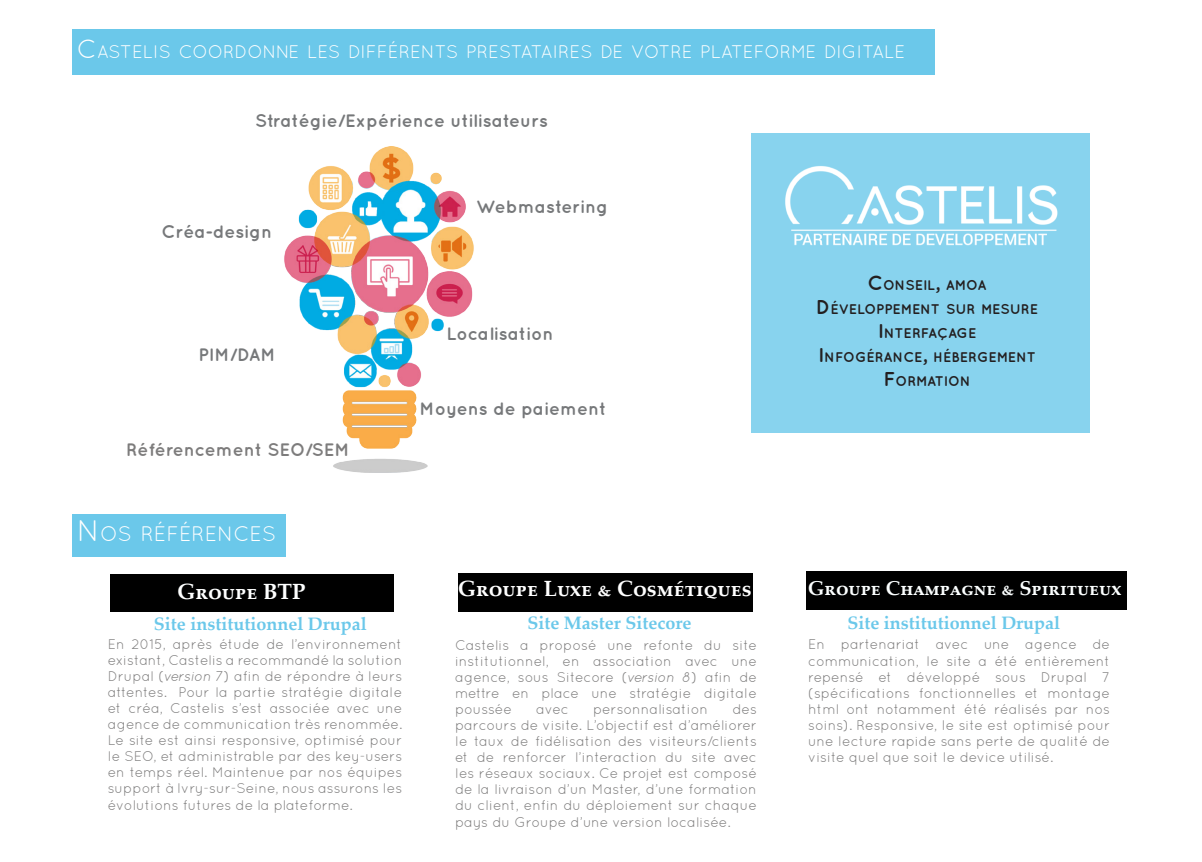
<style>
.page{position:relative;width:1202px;height:862px;background:#fff}
.page>*{position:absolute;margin:0;border:0;box-sizing:border-box;transform-origin:0 0}
.t1{font:700 22px "Palatino Linotype";color:#fff}
.t2{font:700 22px "Palatino Linotype";color:#feffff}
.t3{font:21px "Quicksand";color:#fff}
.t4{font:700 20px "Palatino Linotype";color:#fcffff}
.t5{font:18.2px "Quicksand";color:#fff}
.t6{font:700 18px "Quicksand";color:#76787a}
.t7{font:700 18px "Palatino Linotype";color:#6bc8ea}
.t8{font:700 18px "Quicksand";color:#7d7c7c}
.t9{font:14px/16px "Quicksand";color:#7d7c7c;text-align:justify}
.t10{font:700 14px "Quicksand";color:#231f20}
.s1{font-size:26px}
.s2{font-size:30px}
.s3{font-style:italic}
.s4{font-size:20px}
</style>
<div class="page">
<div style="left:110px;top:574px;width:284px;height:38px;background:#000"></div>
<div style="left:72px;top:29px;width:862px;height:46px;background:#6bc8ea"></div>
<div style="left:458px;top:573px;width:295px;height:38px;background:#000"></div>
<div style="left:806px;top:571px;width:321px;height:39px;background:#000"></div>
<div style="left:752px;top:133px;width:338px;height:299px;background:#88d3ee"></div>
<img style="left:785px;top:166px;width:273px;height:80px">
<div style="left:72px;top:514px;width:213px;height:43px;background:#6bc8ea"></div>
<img style="left:284px;top:146px;width:190px;height:326px">
<p class="t5" style="left:77px;top:41px;width:830px"><span class="s1">C</span>ASTELIS COORDONNE LES DIFFÉRENTS PRESTATAIRES DE VOTRE PLATEFORME DIGITALE</p>
<p class="t6" style="left:255px;top:110px;width:294px">Stratégie/Expérience utilisateurs</p>
<p class="t6" style="left:162px;top:220px;width:112px">Créa-design</p>
<p class="t6" style="left:198px;top:344px;width:79px">PIM/DAM</p>
<p class="t8" style="left:126px;top:439px;width:225px">Référencement SEO/SEM</p>
<p class="t3" style="left:77px;top:522px;width:201px"><span class="s2">N</span> OS RÉFÉRENCES</p>
<p class="t6" style="left:476px;top:196px;width:133px">Webmastering</p>
<p class="t6" style="left:446px;top:322px;width:108px">Localisation</p>
<p class="t6" style="left:420px;top:398px;width:188px">Moyens de paiement</p>
<p class="t1" style="left:458px;top:572px;width:296px">Groupe Luxe &amp; Cosmétiques</p>
<p class="t2" style="left:177px;top:576px;width:130px">Groupe BTP</p>
<p class="t9" style="left:108px;top:636px;width:296px">En 2015, après étude de l’environnement existant, Castelis a recommandé la solution Drupal (<span class="s3">version 7</span>) afin de répondre à leurs attentes. Pour la partie stratégie digitale et créa, Castelis s’est associée avec une agence de communication très renommée.<br>Le site est ainsi responsive, optimisé pour le SEO, et administrable par des key-users en temps réel. Maintenue par nos équipes support à Ivry-sur-Seine, nous assurons les évolutions futures de la plateforme.</p>
<p class="t9" style="left:455px;top:637px;width:303px">Castelis a proposé une refonte du site institutionnel, en association avec une agence, sous Sitecore (<span class="s3">version 8</span>) afin de mettre en place une stratégie digitale poussée</p>
<p class="t7" style="left:527px;top:610px;width:165px">Site Master Sitecore</p>
<p class="t7" style="left:154px;top:611px;width:214px">Site institutionnel Drupal</p>
<p class="t9" style="left:455px;top:701px;width:303px;text-indent:277px">des parcours de visite. L’objectif est d’améliorer le taux de fidélisation des visiteurs/clients et de renforcer l’interaction du site avec les réseaux sociaux. Ce projet est composé de la livraison d’un Master, d’une formation du client, enfin du déploiement sur chaque pays du Groupe d’une version localisée.</p>
<p class="t9" style="left:536px;top:701px;width:34px">avec</p>
<p class="t9" style="left:593px;top:701px;width:116px">personnalisation</p>
<p class="t10" style="left:868px;top:277px;width:120px"><span class="s4">C</span>ONSEIL<span class="s4">,</span> AMOA</p>
<p class="t10" style="left:816px;top:301px;width:224px"><span class="s4">D</span>ÉVELOPPEMENT SUR MESURE</p>
<p class="t10" style="left:878px;top:325px;width:100px"><span class="s4">I</span> NTERFAÇAGE</p>
<p class="t10" style="left:818px;top:349px;width:219px"><span class="s4">I</span> NFOGÉRANCE<span class="s4">,</span> HÉBERGEMENT</p>
<p class="t10" style="left:883px;top:373px;width:88px"><span class="s4">F</span>ORMATION</p>
<p class="t4" style="left:808px;top:573px;width:315px">Groupe Champagne &amp; Spiritueux</p>
<p class="t7" style="left:847px;top:610px;width:214px">Site institutionnel Drupal</p>
<p class="t9" style="left:808px;top:636px;width:303px">En partenariat avec une agence de communication, le site a été entièrement repensé et développé sous Drupal 7 (spécifications fonctionnelles et montage html ont notamment été réalisés par nos soins). Responsive, le site est optimisé pour une lecture rapide sans perte de qualité de visite quel que soit le device utilisé.</p>
</div>
